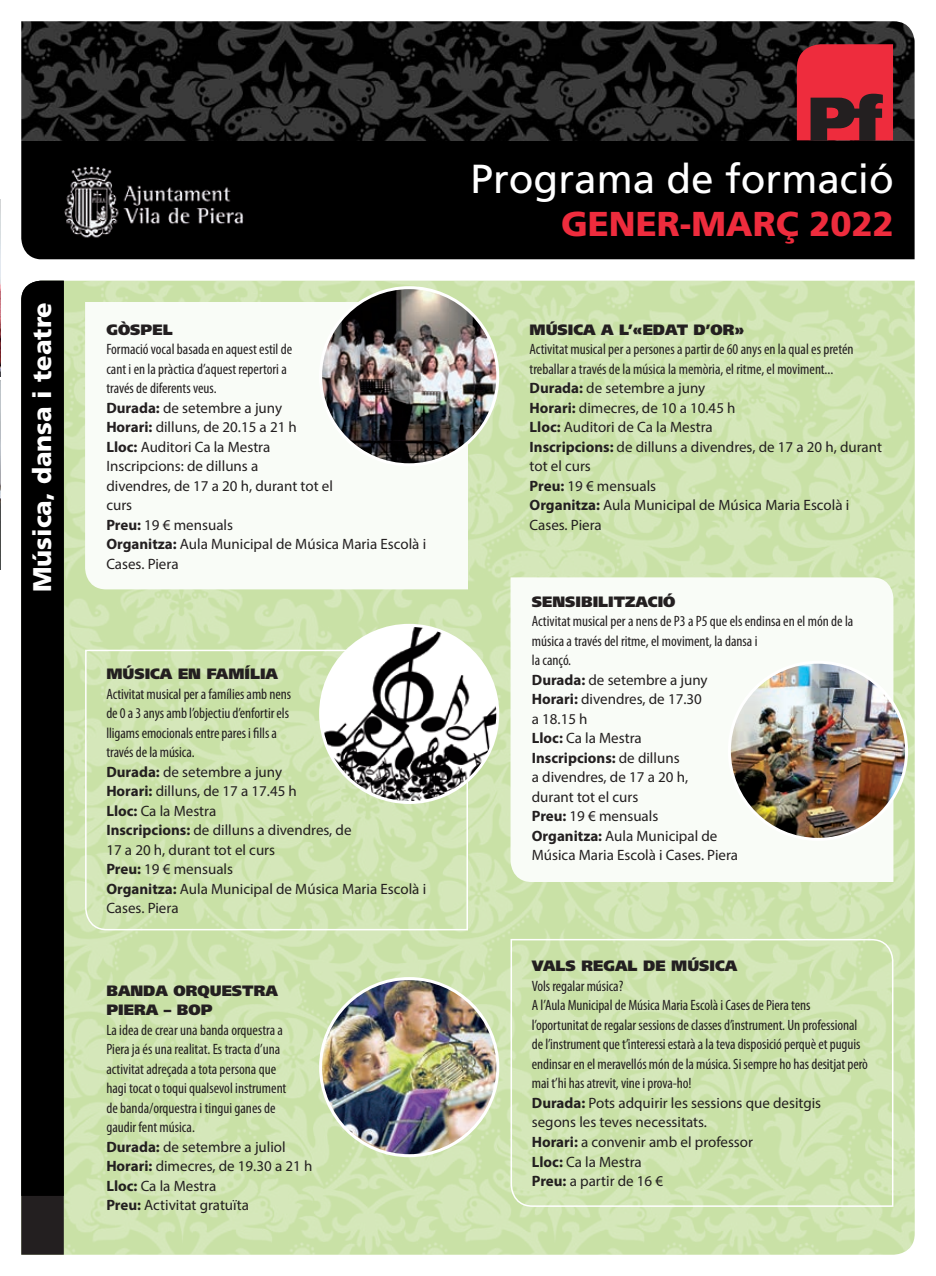
<style>
.page{position:relative;width:936px;height:1276px;background:#fff}
.page>*{position:absolute;margin:0;border:0;box-sizing:border-box;transform-origin:0 0}
.t1{font:900 61.8px "Frutiger LT Std";color:#231f20}
.t2{font:40.5px "Frutiger LT Std";color:#fff}
.t3{font:900 34.5px "Frutiger LT Std";color:#ee2c3d}
.t4{font:900 25.5px "Frutiger LT Std";color:#fff}
.t5{font:15px/19.5px "Myriad Pro";color:#231f20}
.t6{font:condensed 15px/19.5px "Myriad Pro";letter-spacing:-.005em;color:#231f20}
.t7{font:900 15px/19.5px "Frutiger LT Std";color:#231f20}
.s1{font-weight:700}
</style>
<div class="page">
<img style="left:0;top:199px;width:1px;height:177px">
<div style="left:21px;top:140px;width:893px;height:119px;background:#000"></div>
<img style="left:21px;top:21px;width:893px;height:119px">
<div style="left:796px;top:44px;width:97px;height:96px;background:#ee2c3d"></div>
<img style="left:64px;top:281px;width:850px;height:973px">
<div style="left:21px;top:1196px;width:43px;height:58px;background:#231f20"></div>
<div style="left:21px;top:281px;width:43px;height:915px;background:#000"></div>
<svg style="left:85px;top:302px;width:383px;height:287px"></svg>
<svg style="left:84px;top:649px;width:384px;height:282px;background:#d0e4b1"></svg>
<svg style="left:510px;top:577px;width:383px;height:305px"></svg>
<svg style="left:509px;top:938px;width:385px;height:269px;background:#cfe4b0"></svg>
<img style="left:320px;top:288px;width:177px;height:177px;border-radius:89px">
<img style="left:320px;top:625px;width:177px;height:177px;border-radius:89px">
<img style="left:320px;top:978px;width:177px;height:177px;border-radius:89px">
<img style="left:729px;top:662px;width:177px;height:177px;border-radius:89px">
<img style="left:0;top:380px;width:1px;height:190px">
<p class="t4" style="left:27px;top:592px;width:292px;rotate:-90deg">Música, dansa i teatre</p>
<p class="t7" style="left:106px;top:319px;width:68px">GÒSPEL</p>
<p class="t6" style="left:106px;top:339px;width:187px">Formació vocal basada en aquest estil de cant i en la pràctica d’aquest repertori a través de diferents veus.</p>
<p class="t5" style="left:106px;top:397px;width:177px"><span class="s1">Durada:</span> de setembre a juny</p>
<p class="t5" style="left:106px;top:417px;width:192px"><span class="s1">Horari:</span> dilluns, de 20.15 a 21 h</p>
<p class="t5" style="left:106px;top:436px;width:165px"><span class="s1">Lloc:</span> Auditori Ca la Mestra</p>
<p class="t5" style="left:106px;top:456px;width:228px">Inscripcions: de dilluns a<br>divendres, de 17 a 20 h, durant tot el curs</p>
<p class="t5" style="left:106px;top:514px;width:128px"><span class="s1">Preu:</span> 19 € mensuals</p>
<p class="t5" style="left:106px;top:534px;width:321px"><span class="s1">Organitza:</span> Aula Municipal de Música Maria Escolà i<br>Cases. Piera</p>
<p class="t7" style="left:106px;top:664px;width:173px">MÚSICA EN FAMÍLIA</p>
<p class="t6" style="left:106px;top:683px;width:186px">Activitat musical per a famílies amb nens de 0 a 3 anys amb l’objectiu d’enfortir els lligams emocionals entre pares i fills a través de la música.</p>
<p class="t5" style="left:106px;top:761px;width:177px"><span class="s1">Durada:</span> de setembre a juny</p>
<p class="t5" style="left:106px;top:781px;width:192px"><span class="s1">Horari:</span> dilluns, de 17 a 17.45 h</p>
<p class="t5" style="left:106px;top:800px;width:111px"><span class="s1">Lloc:</span> Ca la Mestra</p>
<p class="t5" style="left:106px;top:820px;width:247px"><span class="s1">Inscripcions:</span> de dilluns a divendres, de<br>17 a 20 h, durant tot el curs</p>
<p class="t5" style="left:106px;top:859px;width:128px"><span class="s1">Preu:</span> 19 € mensuals</p>
<p class="t5" style="left:106px;top:878px;width:321px"><span class="s1">Organitza:</span> Aula Municipal de Música Maria Escolà i<br>Cases. Piera</p>
<p class="t7" style="left:106px;top:980px;width:173px">BANDA ORQUESTRA<br>PIERA – BOP</p>
<p class="t6" style="left:106px;top:1020px;width:182px">La idea de crear una banda orquestra a Piera ja és una realitat. Es tracta d’una activitat adreçada a tota persona que hagi tocat o toqui qualsevol instrument de banda/orquestra i tingui ganes de gaudir fent música.</p>
<p class="t5" style="left:106px;top:1137px;width:181px"><span class="s1">Durada:</span> de setembre a juliol</p>
<p class="t5" style="left:106px;top:1156px;width:207px"><span class="s1">Horari:</span> dimecres, de 19.30 a 21 h</p>
<p class="t5" style="left:106px;top:1176px;width:111px"><span class="s1">Lloc:</span> Ca la Mestra</p>
<p class="t5" style="left:106px;top:1195px;width:144px"><span class="s1">Preu:</span> Activitat gratuïta</p>
<p class="t1" style="left:807px;top:81px;width:76px">Pf</p>
<p class="t2" style="left:470px;top:155px;width:425px">Programa de formació</p>
<p class="t3" style="left:561px;top:204px;width:334px">GENER-MARÇ 2022</p>
<p class="t7" style="left:529px;top:319px;width:216px">MÚSICA A L’«EDAT D’OR»</p>
<p class="t6" style="left:529px;top:339px;width:325px">Activitat musical per a persones a partir de 60 anys en la qual es pretén treballar a través de la música la memòria, el ritme, el moviment...</p>
<p class="t5" style="left:529px;top:378px;width:177px"><span class="s1">Durada:</span> de setembre a juny</p>
<p class="t5" style="left:529px;top:397px;width:207px"><span class="s1">Horari:</span> dimecres, de 10 a 10.45 h</p>
<p class="t5" style="left:529px;top:417px;width:185px"><span class="s1">Lloc:</span> Auditori de Ca la Mestra</p>
<p class="t5" style="left:529px;top:436px;width:354px"><span class="s1">Inscripcions:</span> de dilluns a divendres, de 17 a 20 h, durant tot el curs</p>
<p class="t5" style="left:529px;top:475px;width:128px"><span class="s1">Preu:</span> 19 € mensuals</p>
<p class="t5" style="left:529px;top:495px;width:321px"><span class="s1">Organitza:</span> Aula Municipal de Música Maria Escolà i<br>Cases. Piera</p>
<p class="t7" style="left:531px;top:591px;width:145px">SENSIBILITZACIÓ</p>
<p class="t6" style="left:531px;top:611px;width:323px">Activitat musical per a nens de P3 a P5 que els endinsa en el món de la</p>
<p class="t6" style="left:531px;top:631px;width:227px">música a través del ritme, el moviment, la dansa i la cançó.</p>
<p class="t5" style="left:531px;top:670px;width:177px"><span class="s1">Durada:</span> de setembre a juny</p>
<p class="t5" style="left:531px;top:689px;width:171px"><span class="s1">Horari:</span> divendres, de 17.30 a 18.15 h</p>
<p class="t5" style="left:531px;top:728px;width:111px"><span class="s1">Lloc:</span> Ca la Mestra</p>
<p class="t5" style="left:531px;top:748px;width:158px"><span class="s1">Inscripcions:</span> de dilluns a divendres, de 17 a 20 h, durant tot el curs</p>
<p class="t5" style="left:531px;top:806px;width:128px"><span class="s1">Preu:</span> 19 € mensuals</p>
<p class="t5" style="left:531px;top:826px;width:208px"><span class="s1">Organitza:</span> Aula Municipal de<br>Música Maria Escolà i Cases. Piera</p>
<p class="t7" style="left:531px;top:956px;width:207px">VALS REGAL DE MÚSICA</p>
<p class="t6" style="left:531px;top:976px;width:93px">Vols regalar música?</p>
<p class="t6" style="left:531px;top:995px;width:337px">A l’Aula Municipal de Música Maria Escolà i Cases de Piera tens l’oportunitat de regalar sessions de classes d’instrument. Un professional de l’instrument que t’interessi estarà a la teva disposició perquè et puguis endinsar en el meravellós món de la música. Si sempre ho has desitjat però mai t’hi has atrevit, vine i prova-ho!</p>
<p class="t5" style="left:531px;top:1093px;width:291px"><span class="s1">Durada:</span> Pots adquirir les sessions que desitgis segons les teves necessitats.</p>
<p class="t5" style="left:531px;top:1132px;width:223px"><span class="s1">Horari:</span> a convenir amb el professor</p>
<p class="t5" style="left:531px;top:1151px;width:111px"><span class="s1">Lloc:</span> Ca la Mestra</p>
<p class="t5" style="left:531px;top:1171px;width:133px"><span class="s1">Preu:</span> a partir de 16 €</p>
</div>
